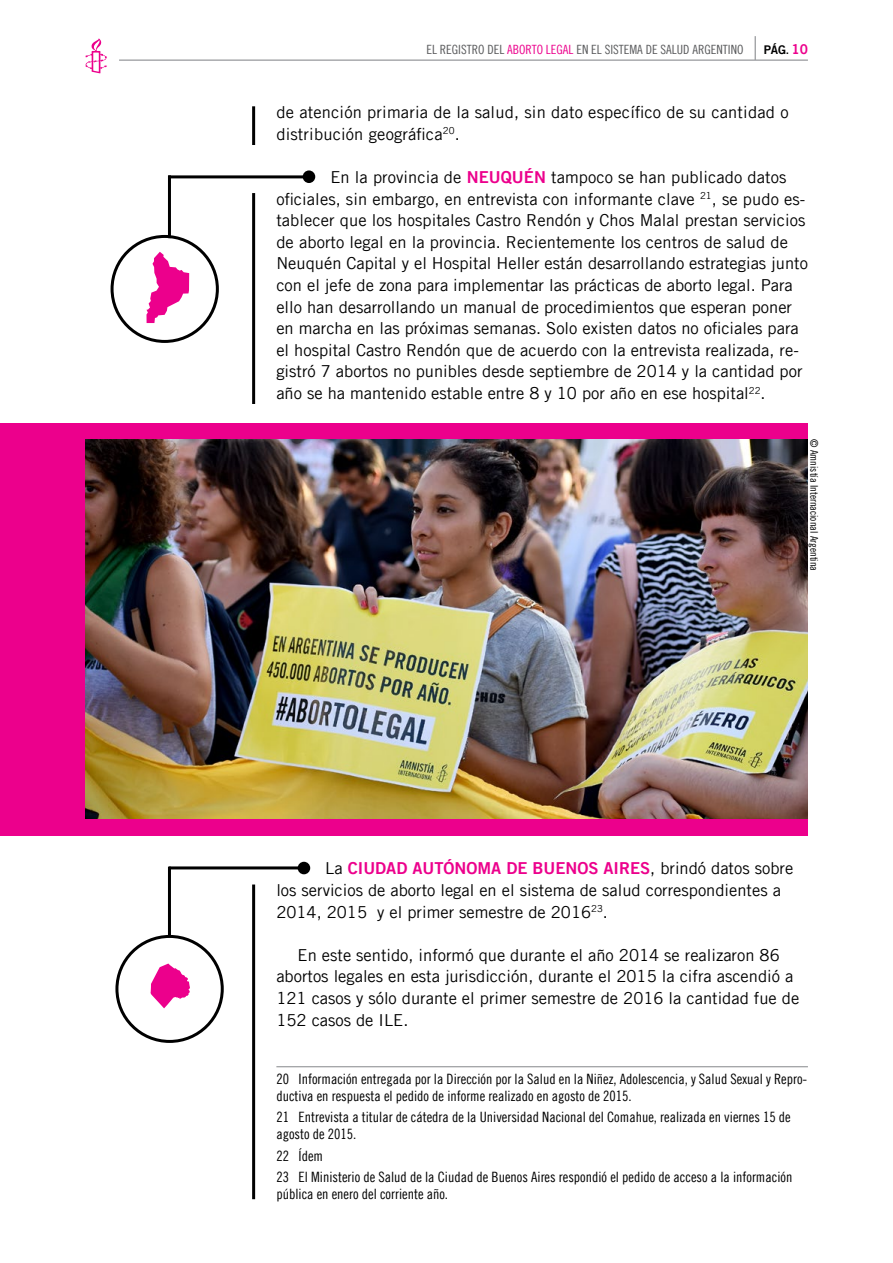
<style>
.page{position:relative;width:893px;height:1263px;background:#fff}
.page>*{position:absolute;margin:0;border:0;box-sizing:border-box;transform-origin:0 0}
.t1{font:16.5px/21.6px "Amnesty Trade Gothic";color:#000}
.t2{font:16.5px "Amnesty Trade Gothic Bd 2";color:#ec008c}
.t3{font:14.25px/17.1px "Amnesty Trade Gothic Cn 18";color:#000}
.t4{font:12.75px "Amnesty Trade Gothic Cn 18";color:#58595b}
.t5{font:12px "Amnesty Trade Gothic Bd 2";color:#000}
.t6{font:10.5px "Amnesty Trade Gothic Cn 18";color:#000}
.s1{color:#ec008c}
.s2{font-family:"Amnesty Trade Gothic Bd Cn 20"}
.s3{font-size:13.5px;color:#ec008c}
.s4{font-family:"Amnesty Trade Gothic Bd 2";color:#ec008c}
.s5{font-family:"Amnesty Trade Gothic";color:#000}
</style>
<div class="page">
<svg style="left:85px;top:38px;width:22px;height:35px"></svg>
<svg style="left:755px;top:36px;width:1px;height:24px"></svg>
<hr style="left:119px;top:60px;width:689px;height:1px;background:#939598">
<svg style="left:151px;top:963px;width:39px;height:45px"></svg>
<div style="left:303px;top:170px;width:12px;height:13px;background:#000;border-radius:50%"></div>
<div style="left:298px;top:862px;width:12px;height:12px;background:#000;border-radius:50%"></div>
<hr style="left:276px;top:1066px;width:532px;height:1px;background:#939598">
<hr style="left:252px;top:106px;width:3px;height:39px;background:#000">
<hr style="left:252px;top:193px;width:3px;height:211px;background:#000">
<hr style="left:252px;top:884px;width:3px;height:315px;background:#000">
<div style="left:115px;top:935px;width:109px;height:108px;border:3px solid #000;border-radius:50%"></div>
<hr style="left:168px;top:175px;width:140px;height:3px;background:#000">
<hr style="left:168px;top:175px;width:3px;height:63px;background:#000">
<hr style="left:168px;top:867px;width:3px;height:68px;background:#000">
<div style="left:111px;top:235px;width:108px;height:108px;border:3px solid #000;border-radius:50%"></div>
<hr style="left:169px;top:866px;width:135px;height:3px;background:#000">
<svg style="left:146px;top:252px;width:43px;height:71px"></svg>
<div style="left:0;top:423px;width:808px;height:413px;background:#ec008c"></div>
<img style="left:85px;top:439px;width:723px;height:379px">
<p class="t4" style="left:426px;top:42px;width:318px">EL REGISTRO DEL <span class="s1">ABORTO LEGAL</span> EN EL SISTEMA DE SALUD ARGENTINO</p>
<p class="t5" style="left:764px;top:43px;width:46px">PáG<span class="s2">.</span> <span class="s3">10</span></p>
<p class="t1" style="left:276px;top:101px;width:514px">de atención primaria de la salud, sin dato específico de su cantidad o distribución geográfica<sup>20</sup>.</p>
<p class="t1" style="left:276px;top:166px;width:533px;text-indent:54px">En la provincia de <span class="s4">NEUQUÉN</span> tampoco se han publicado datos oficiales, sin embargo, en entrevista con informante clave <sup>21</sup>, se pudo es&shy;tablecer que los hospitales Castro Rendón y Chos Malal prestan servicios de aborto legal en la provincia. Recientemente los centros de salud de Neuquén Capital y el Hospital Heller están desarrollando estrategias junto con el jefe de zona para implementar las prácticas de aborto legal. Para ello han desarrollando un manual de procedimientos que esperan poner en marcha en las próximas semanas. Solo existen datos no oficiales para el hospital Castro Rendón que de acuerdo con la entrevista realizada, re&shy;gistró 7 abortos no punibles desde septiembre de 2014 y la cantidad por año se ha mantenido estable entre 8 y 10 por año en ese hospital<sup>22</sup>.</p>
<p class="t6" style="left:820px;top:439px;width:134px;rotate:90deg">© Amnistía Internacional Argentina</p>
<p class="t2" style="left:325px;top:858px;width:469px"><span class="s5">La</span> CIUDAD AUTÓNOMA DE BUENOS AIRES<span class="s5">, brindó datos sobre</span></p>
<p class="t1" style="left:276px;top:879px;width:506px">los servicios de aborto legal en el sistema de salud correspondientes a<br>2014, 2015 y el primer semestre de 2016<sup>23</sup>.</p>
<p class="t1" style="left:276px;top:944px;width:524px;text-indent:21px">En este sentido, informó que durante el año 2014 se realizaron 86 abortos legales en esta jurisdicción, durante el 2015 la cifra ascendió a 121 casos y sólo durante el primer semestre de 2016 la cantidad fue de 152 casos de ILE.</p>
<p class="t3" style="left:276px;top:1070px;width:532px">20 Información entregada por la Dirección por la Salud en la Niñez, Adolescencia, y Salud Sexual y Repro&shy;ductiva en respuesta el pedido de informe realizado en agosto de 2015.</p>
<p class="t3" style="left:276px;top:1108px;width:516px">21 Entrevista a titular de cátedra de la Universidad Nacional del Comahue, realizada en viernes 15 de agosto de 2015.</p>
<p class="t3" style="left:276px;top:1145px;width:517px;line-height:21.3px">22 Ídem<br>23 El Ministerio de Salud de la Ciudad de Buenos Aires respondió el pedido de acceso a la información</p>
<p class="t3" style="left:276px;top:1185px;width:173px">pública en enero del corriente año.</p>
</div>
